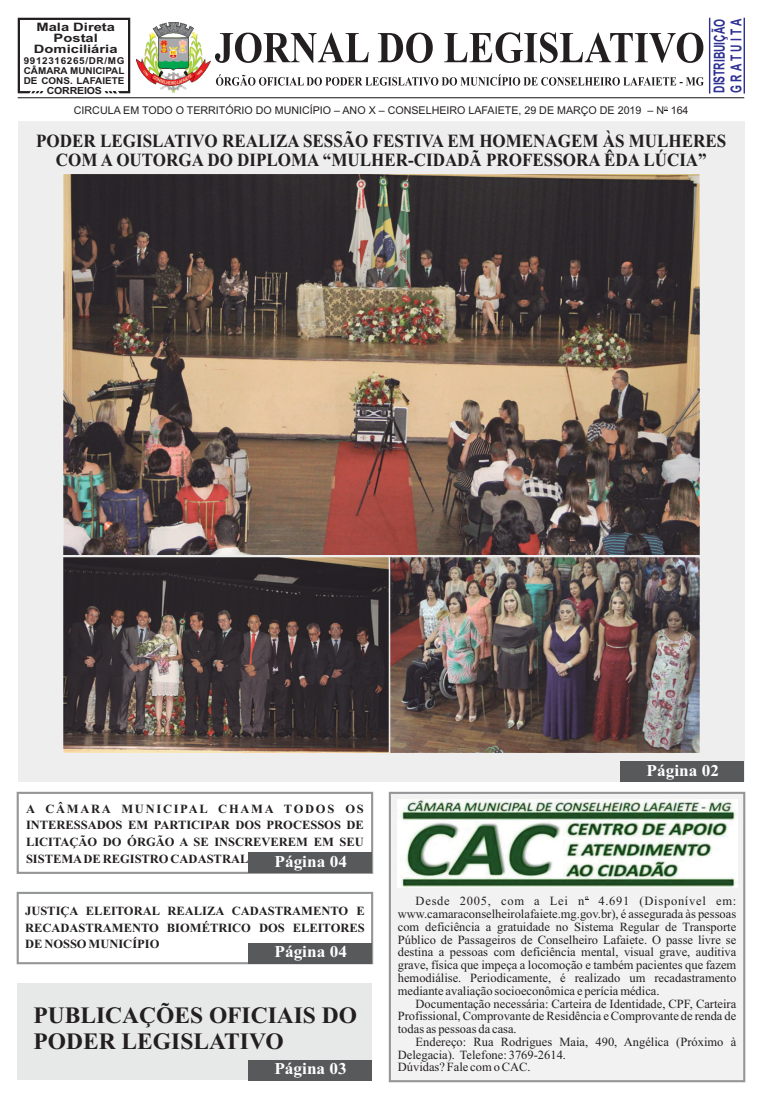
<style>
.page{position:relative;width:762px;height:1099px;background:#fff}
.page>*{position:absolute;margin:0;border:0;box-sizing:border-box;transform-origin:0 0}
.t1{font:700 23.5px/26px "Times New Roman";color:#231f20}
.t2{font:700 18.62px/19.5px "Times New Roman";color:#231f20;text-align:center;scale:.92 1}
.t3{font:700 16.5px "Times New Roman";color:#fff;scale:1.05 1}
.t4{font:700 15.12px/16.9px "Arial";color:#2e3092;scale:.68 1}
.t5{font:12.5px/12.8px "Times New Roman";color:#231f20;text-align:justify}
.t6{font:700 12.5px/16.6px "Times New Roman";color:#231f20;text-align:justify}
.t7{font:700 11.62px/10.9px "Arial";color:#231f20;text-align:center;scale:1.27 1}
.t8{font:10.75px "Arial";color:#231f20}
.t9{font:700 9.75px "Arial";letter-spacing:-.02em;color:#231f20;scale:1.08 1}
.t10{font:700 9.5px/9.8px "Arial";color:#231f20;text-align:justify;scale:1.04 1}
.t11{font:6.25px "Times New Roman";color:#231f20}
.t12{font:4.75px "Arial";color:#231f20}
</style>
<div class="page">
<div style="left:18px;top:121px;width:726px;height:660px;background:#eeeeef"></div>
<svg style="left:215px;top:32px;width:488px;height:31px"></svg>
<svg style="left:216px;top:74px;width:488px;height:12px"></svg>
<img style="left:137px;top:22px;width:73px;height:71px">
<hr style="left:18px;top:97px;width:726px;height:1px;background:#231f20">
<hr style="left:709px;top:18px;width:1px;height:76px;background:#2e3092">
<hr style="left:743px;top:18px;width:2px;height:76px;background:#2e3092">
<svg style="left:18px;top:18px;width:112px;height:75px"></svg>
<div style="left:388px;top:791px;width:358px;height:292px;background:#f2f2f3"></div>
<div style="left:18px;top:983px;width:354px;height:96px;background:#e7e8e8"></div>
<div style="left:248px;top:1060px;width:124px;height:20px;background:#58595b"></div>
<div style="left:620px;top:761px;width:124px;height:20px;background:#58595b"></div>
<div style="left:17px;top:791px;width:356px;height:82px;border:2px solid #949698"></div>
<div style="left:248px;top:852px;width:124px;height:20px;background:#58595b"></div>
<div style="left:17px;top:891px;width:356px;height:73px;border:2px solid #949698"></div>
<div style="left:248px;top:943px;width:124px;height:20px;background:#58595b"></div>
<img style="left:397px;top:799px;width:340px;height:88px">
<img style="left:64px;top:174px;width:635px;height:380px">
<img style="left:391px;top:557px;width:308px;height:195px">
<img style="left:64px;top:557px;width:324px;height:195px">
<p class="t4" style="left:712px;top:93px;width:110px;rotate:-90deg">DISTRIBUIÇÃO<br>GRATUITA</p>
<p class="t7" style="left:34px;top:23px;width:67px">Mala Direta<br>Postal<br>Domiciliária</p>
<p class="t10" style="left:24px;top:57px;width:98px">9912316265/DR/MG CÂMARA MUNICIPAL DE CONS. LAFAIETE</p>
<p class="t9" style="left:47px;top:87px;width:53px">CORREIOS</p>
<h2 class="t2" style="left:36px;top:133px;width:752px">PODER LEGISLATIVO REALIZA SESSÃO FESTIVA EM HOMENAGEM ÀS MULHERES<br>COM A OUTORGA DO DIPLOMA “MULHER-CIDADÃ PROFESSORA ÊDA LÚCIA”</h2>
<p class="t8" style="left:74px;top:106px;width:569px">CIRCULA EM TODO O TERRITÓRIO DO MUNICÍPIO – ANO X – CONSELHEIRO LAFAIETE, 29 DE MARÇO DE 2019</p>
<p class="t12" style="left:664px;top:106px;width:5px">O</p>
<p class="t8" style="left:647px;top:106px;width:43px">– N 164</p>
<p class="t6" style="left:26px;top:801px;width:339px">A CÂMARA MUNICIPAL CHAMA TODOS OS INTERESSADOS EM PARTICIPAR DOS PROCESSOS DE LICITAÇÃO DO ÓRGÃO A SE INSCREVEREM EM SEU SISTEMADE REGISTRO CADASTRAL</p>
<h3 class="t3" style="left:274px;top:855px;width:71px">Página 04</h3>
<p class="t6" style="left:25px;top:903px;width:341px">JUSTIÇA ELEITORAL REALIZA CADASTRAMENTO E RECADASTRAMENTO BIOMÉTRICO DOS ELEITORES DE NOSSO MUNICÍPIO</p>
<h3 class="t3" style="left:274px;top:945px;width:71px">Página 04</h3>
<h1 class="t1" style="left:34px;top:1004px;width:325px">PUBLICAÇÕES OFICIAIS DO<br>PODER LEGISLATIVO</h1>
<h3 class="t3" style="left:274px;top:1062px;width:71px">Página 03</h3>
<h3 class="t3" style="left:646px;top:764px;width:71px">Página 02</h3>
<p class="t11" style="left:585px;top:894px;width:5px">o</p>
<p class="t5" style="left:398px;top:896px;width:340px;text-indent:18px">Desde 2005, com a Lei n 4.691 (Disponível em: www.camaraconselheirolafaiete.mg.gov.br), é assegurada às pessoas com deficiência a gratuidade no Sistema Regular de Transporte Público de Passageiros de Conselheiro Lafaiete. O passe livre se destina a pessoas com deficiência mental, visual grave, auditiva grave, física que impeça a locomoção e também pacientes que fazem hemodiálise. Periodicamente, é realizado um recadastramento mediante avaliação socioeconômica e perícia médica.</p>
<p class="t5" style="left:398px;top:998px;width:340px;text-indent:18px">Documentação necessária: Carteira de Identidade, CPF, Carteira Profissional, Comprovante de Residência e Comprovante de renda de todas as pessoas da casa.</p>
<p class="t5" style="left:398px;top:1036px;width:340px;text-align:left;text-indent:18px">Endereço: Rua Rodrigues Maia, 490, Angélica (Próximo à<br>Delegacia). Telefone: 3769-2614.<br>Dúvidas? Fale com o CAC.</p>
</div>
